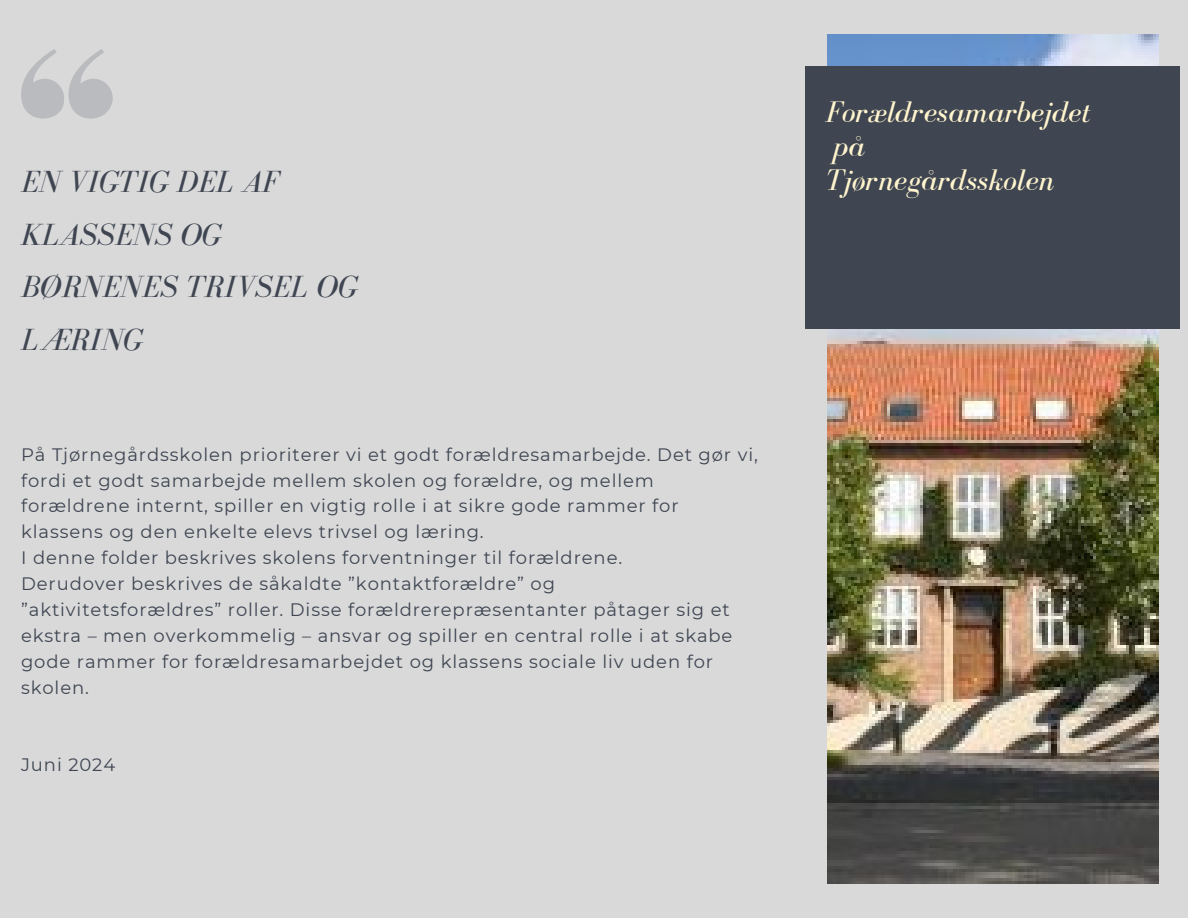
<style>
.page{position:relative;width:1188px;height:918px;background:#d9d9d9}
.page>*{position:absolute;margin:0;border:0;box-sizing:border-box;transform-origin:0 0}
.t1{font:italic 31.5px/52.8px "Bodoni FLF";color:#3f4652}
.t2{font:italic 30.75px/33.6px "Bodoni FLF";color:#fff4cd}
.t3{font:18px/25.8px "Montserrat";letter-spacing:.05em;color:#3f4652}
</style>
<div class="page">
<img style="left:827px;top:34px;width:331px;height:849px">
<div style="left:805px;top:66px;width:375px;height:263px;background:#3f4652"></div>
<svg style="left:21px;top:49px;width:92px;height:70px"></svg>
<p class="t1" style="left:21px;top:155px;width:338px">EN VIGTIG DEL AF<br>KLASSENS OG<br>BØRNENES TRIVSEL OG<br>LÆRING</p>
<h2 class="t3" style="left:21px;top:441px;width:738px">På Tjørnegårdsskolen prioriterer vi et godt forældresamarbejde. Det gør vi, fordi et godt samarbejde mellem skolen og forældre, og mellem forældrene internt, spiller en vigtig rolle i at sikre gode rammer for klassens og den enkelte elevs trivsel og læring.</h2>
<h1 class="t3" style="left:21px;top:545px;width:603px">I denne folder beskrives skolens forventninger til forældrene.</h1>
<p class="t3" style="left:21px;top:571px;width:713px">Derudover beskrives de såkaldte ”kontaktforældre” og ”aktivitetsforældres” roller. Disse forældrerepræsentanter påtager sig et ekstra – men overkommelig – ansvar og spiller en central rolle i at skabe gode rammer for forældresamarbejdet og klassens sociale liv uden for skolen.</p>
<p class="t3" style="left:21px;top:752px;width:96px">Juni 2024</p>
<p class="t2" style="left:826px;top:95px;width:265px">Forældresamarbejdet på<br>Tjørnegårdsskolen</p>
</div>
